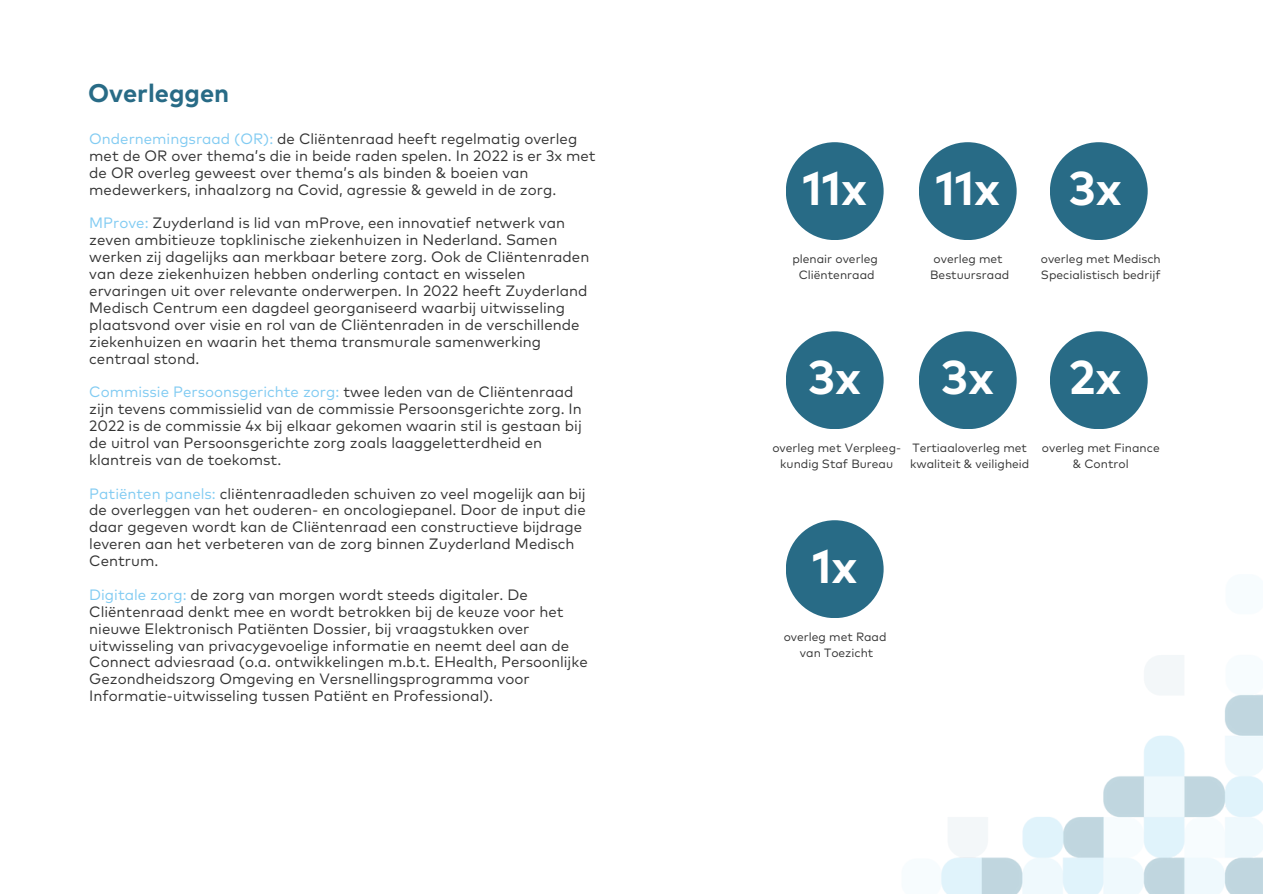
<style>
.page{position:relative;width:1263px;height:894px;background:#fff}
.page>*{position:absolute;margin:0;border:0;box-sizing:border-box;transform-origin:0 0}
.t1{font:700 47.25px "Mark OT";color:#fff}
.t2{font:700 25.5px "Mark OT";color:#286b86}
.t3{font:15px/16.8px "Mark OT";color:#333}
.t4{font:12px "Mark OT";color:#333}
.s1{color:#81cbf2}
</style>
<div class="page">
<img style="left:941px;top:655px;width:322px;height:238px">
<div style="left:1050px;top:142px;width:98px;height:98px;background:#286b86;border-radius:50%"></div>
<div style="left:1050px;top:331px;width:98px;height:98px;background:#286b86;border-radius:50%"></div>
<div style="left:919px;top:142px;width:98px;height:98px;background:#286b86;border-radius:50%"></div>
<div style="left:919px;top:331px;width:98px;height:98px;background:#286b86;border-radius:50%"></div>
<div style="left:786px;top:142px;width:98px;height:98px;background:#286b86;border-radius:50%"></div>
<div style="left:786px;top:331px;width:98px;height:98px;background:#286b86;border-radius:50%"></div>
<div style="left:786px;top:520px;width:98px;height:98px;background:#286b86;border-radius:50%"></div>
<p class="t2" style="left:88px;top:82px;width:143px">Overleggen</p>
<p class="t3" style="left:89px;top:131px;width:508px"><span class="s1">Ondernemingsraad (OR):</span> de Cliëntenraad heeft regelmatig overleg met de OR over thema’s die in beide raden spelen. In 2022 is er 3x met de OR overleg geweest over thema’s als binden &amp; boeien van medewerkers, inhaalzorg na Covid, agressie &amp; geweld in de zorg.</p>
<p class="t3" style="left:89px;top:216px;width:502px"><span class="s1">MProve:</span> Zuyderland is lid van mProve, een innovatief netwerk van zeven ambitieuze topklinische ziekenhuizen in Nederland. Samen werken zij dagelijks aan merkbaar betere zorg. Ook de Cliëntenraden van deze ziekenhuizen hebben onderling contact en wisselen ervaringen uit over relevante onderwerpen. In 2022 heeft Zuyderland Medisch Centrum een dagdeel georganiseerd waarbij uitwisseling plaatsvond over visie en rol van de Cliëntenraden in de verschillende ziekenhuizen en waarin het thema transmurale samenwerking centraal stond.</p>
<p class="t3" style="left:89px;top:384px;width:494px"><span class="s1">Commissie Persoonsgerichte zorg:</span> twee leden van de Cliëntenraad zijn tevens commissielid van de commissie Persoonsgerichte zorg. In 2022 is de commissie 4x bij elkaar gekomen waarin stil is gestaan bij de uitrol van Persoonsgerichte zorg zoals laaggeletterdheid en klantreis van de toekomst.</p>
<p class="t3" style="left:89px;top:485px;width:498px"><span class="s1">Patiënten panels:</span> cliëntenraadleden schuiven zo veel mogelijk aan bij de overleggen van het ouderen- en oncologiepanel. Door de input die daar gegeven wordt kan de Cliëntenraad een constructieve bijdrage leveren aan het verbeteren van de zorg binnen Zuyderland Medisch Centrum.</p>
<p class="t3" style="left:89px;top:587px;width:500px"><span class="s1">Digitale zorg:</span> de zorg van morgen wordt steeds digitaler. De Cliëntenraad denkt mee en wordt betrokken bij de keuze voor het nieuwe Elektronisch Patiënten Dossier, bij vraagstukken over uitwisseling van privacygevoelige informatie en neemt deel aan de Connect adviesraad (o.a. ontwikkelingen m.b.t. EHealth, Persoonlijke Gezondheidszorg Omgeving en Versnellingsprogramma voor Informatie-uitwisseling tussen Patiënt en Professional).</p>
<p class="t1" style="left:802px;top:167px;width:66px">11x</p>
<p class="t4" style="left:792px;top:253px;width:87px">plenair overleg</p>
<p class="t4" style="left:799px;top:269px;width:77px">Cliëntenraad</p>
<p class="t1" style="left:935px;top:167px;width:66px">11x</p>
<p class="t4" style="left:933px;top:253px;width:71px">overleg met</p>
<p class="t4" style="left:930px;top:269px;width:81px">Bestuursraad</p>
<p class="t1" style="left:1069px;top:167px;width:54px">3x</p>
<p class="t4" style="left:1041px;top:253px;width:122px">overleg met Medisch</p>
<p class="t4" style="left:1041px;top:269px;width:121px">Specialistisch bedrijf</p>
<p class="t1" style="left:808px;top:356px;width:54px">3x</p>
<p class="t1" style="left:941px;top:356px;width:54px">3x</p>
<p class="t1" style="left:1069px;top:356px;width:54px">2x</p>
<p class="t4" style="left:772px;top:442px;width:130px">overleg met Verpleeg-</p>
<p class="t4" style="left:780px;top:458px;width:114px">kundig Staf Bureau</p>
<p class="t4" style="left:912px;top:442px;width:116px">Tertiaaloverleg met</p>
<p class="t4" style="left:910px;top:458px;width:121px">kwaliteit &amp; veiligheid</p>
<p class="t4" style="left:1042px;top:442px;width:119px">overleg met Finance</p>
<p class="t4" style="left:1073px;top:458px;width:57px">&amp; Control</p>
<p class="t1" style="left:812px;top:545px;width:47px">1x</p>
<p class="t4" style="left:784px;top:631px;width:104px">overleg met Raad</p>
<p class="t4" style="left:800px;top:647px;width:75px">van Toezicht</p>
</div>
